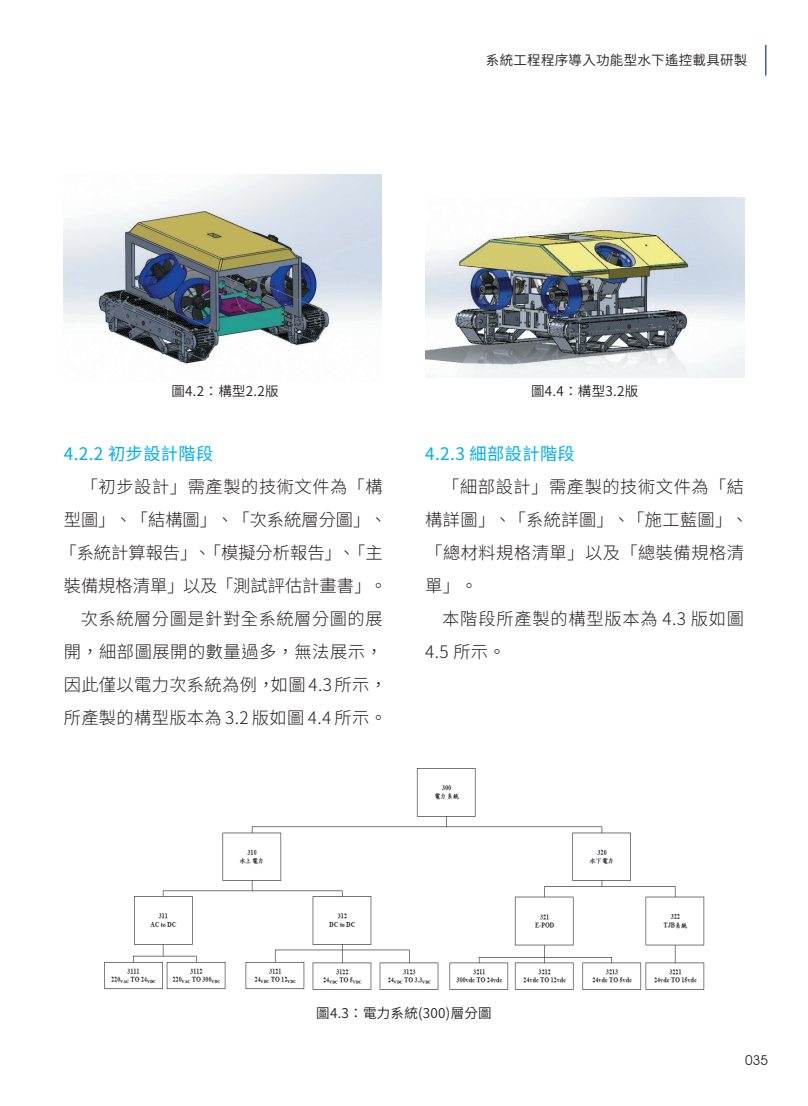
<style>
.page{position:relative;width:808px;height:1106px;background:#fff}
.page>*{position:absolute;margin:0;border:0;box-sizing:border-box;transform-origin:0 0}
.t1{font:300 17.25px/33px "Noto Sans CJ Ktc";letter-spacing:.03em;color:#231f20}
.t2{font:17.25px "Noto Sans CJ Ktc";letter-spacing:.02em;color:#00aeef}
.t3{font:600 13.5px "Noto Sans CJ Ktc";letter-spacing:.02em;color:#231f20}
.t4{font:13.5px "Avant Garde IT Cby BT";color:#231f20}
</style>
<div class="page">
<img style="left:64px;top:174px;width:317px;height:190px">
<img style="left:104px;top:768px;width:601px;height:222px">
<img style="left:425px;top:198px;width:319px;height:180px">
<hr style="left:765px;top:45px;width:1px;height:30px;background:#223f99">
<p class="t3" style="left:486px;top:52px;width:263px">系統工程程序導入功能型水下遙控載具研製</p>
<p class="t3" style="left:172px;top:383px;width:109px">圖4.2：構型2.2版</p>
<p class="t2" style="left:64px;top:443px;width:151px">4.2.2 初步設計階段</p>
<p class="t1" style="left:59px;top:470px;width:329px;text-align:right">「初步設計」需產製的技術文件為「構<br>型圖」、「結構圖」、「次系統層分圖」、「系統計算報告」、「模擬分析報告」、「主裝備規格清單」以及「測試評估計畫書」。次系統層分圖是針對全系統層分圖的展<br>開，細部圖展開的數量過多，無法展示，因此僅以電力次系統為例，如圖 4.3 所示，所產製的構型版本為 3.2 版如圖 4.4 所示。</p>
<p class="t3" style="left:531px;top:383px;width:109px">圖4.4：構型3.2版</p>
<p class="t2" style="left:425px;top:443px;width:151px">4.2.3 細部設計階段</p>
<p class="t1" style="left:425px;top:470px;width:325px;text-indent:17px">「細部設計」需產製的技術文件為「結構詳圖」、「系統詳圖」、「施工藍圖」、「總材料規格清單」以及「總裝備規格清單」。</p>
<p class="t1" style="left:425px;top:602px;width:320px;text-indent:17px">本階段所產製的構型版本為 4.3 版如圖<br>4.5 所示。</p>
<p class="t3" style="left:316px;top:1005px;width:177px">圖4.3：電力系統(300)層分圖</p>
<p class="t4" style="left:745px;top:1051px;width:24px">035</p>
</div>
